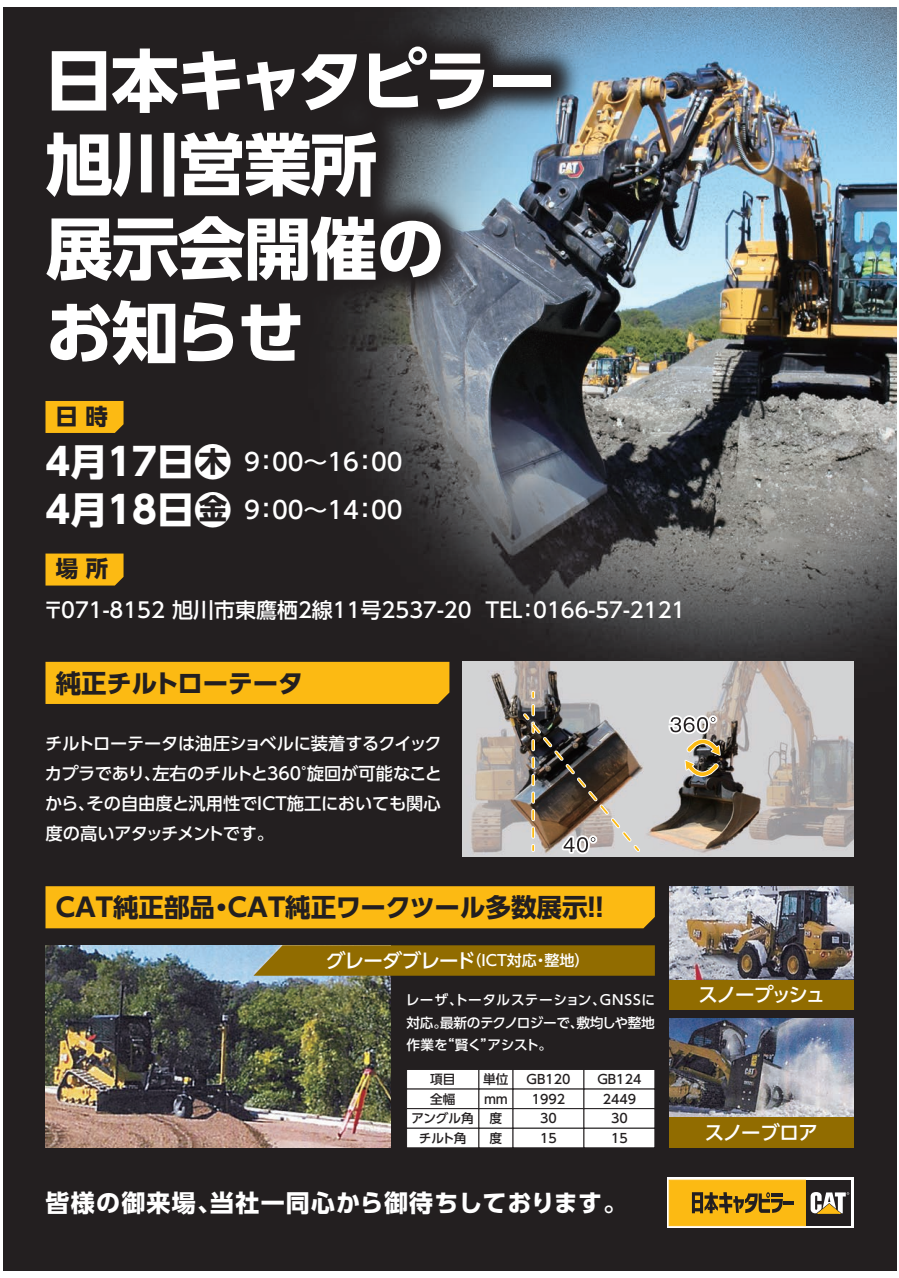
<style>
.page{position:relative;width:899px;height:1278px;background:#fff}
.page>*{position:absolute;margin:0;border:0;box-sizing:border-box;transform-origin:0 0}
.t1{font:700 67.5px/84px "UD Shin Go Pro";letter-spacing:-.02em;color:#fff}
.t2{font:700 25.5px "UD Shin Go Pro";color:#231f20}
.t3{font:700 25.5px "UD Shin Go Pro";letter-spacing:-.02em;color:#231f20}
.t4{font:500 24px/48px "UD Shin Go Pro";color:#fff}
.t5{font:700 24px "UD Shin Go Pro";letter-spacing:.05em;color:#fff}
.t6{font:700 22.5px "UD Shin Go Pro";color:#231f20}
.t7{font:500 21px "UD Shin Go Pro";color:#fff}
.t8{font:500 19.5px "UD Shin Go Pro";letter-spacing:-.095em;color:#fff}
.t9{font:500 19.5px "UD Shin Go Pro";letter-spacing:-.05em;color:#fff}
.t10{font:500 17.25px/30px "UD Shin Go Pro";letter-spacing:-.005em;color:#fff;text-align:justify}
.t11{font:500 15px "UD Shin Go Pro";color:#fff}
.t12{font:500 13.65px/22.5px "UD Shin Go Pro";letter-spacing:-.015em;color:#fff;text-align:justify}
.t13{font:500 12.6px/19.5px "UD Shin Go Pro";color:#231f20;text-align:center}
.s1{font-weight:700;font-size:37.5px}
.s2{font-size:19.5px}
</style>
<div class="page">
<div style="left:3px;top:7px;width:893px;height:1263px;background:#231f20"></div>
<img style="left:372px;top:7px;width:524px;height:830px">
<svg style="left:45px;top:553px;width:79px;height:32px;background:#f2b313"></svg>
<div style="left:45px;top:886px;width:610px;height:42px;background:#fcba13"></div>
<div style="left:669px;top:979px;width:184px;height:30px;background:#916c00"></div>
<img style="left:669px;top:886px;width:184px;height:93px">
<img style="left:45px;top:945px;width:346px;height:202px">
<img style="left:669px;top:1018px;width:184px;height:99px">
<div style="left:669px;top:1117px;width:184px;height:30px;background:#916c00"></div>
<svg style="left:253px;top:945px;width:402px;height:30px;background:#916f0a"></svg>
<div style="left:45px;top:661px;width:404px;height:43px;background:#fcba13"></div>
<div style="left:406px;top:1069px;width:73px;height:20px;background:#fff;border:1px solid #231f20"></div>
<div style="left:406px;top:1088px;width:73px;height:20px;background:#fff"></div>
<div style="left:406px;top:1108px;width:73px;height:20px;background:#fff;border:1px solid #231f20"></div>
<div style="left:406px;top:1127px;width:73px;height:21px;background:#fff;border:1px solid #231f20"></div>
<div style="left:478px;top:1069px;width:35px;height:20px;background:#fff;border:1px solid #231f20"></div>
<div style="left:478px;top:1088px;width:35px;height:20px;background:#fff;border:1px solid #231f20"></div>
<div style="left:478px;top:1108px;width:35px;height:20px;background:#fff;border:1px solid #231f20"></div>
<div style="left:478px;top:1127px;width:35px;height:21px;background:#fff;border:1px solid #231f20"></div>
<div style="left:513px;top:1069px;width:71px;height:20px;background:#fff;border:1px solid #231f20"></div>
<div style="left:513px;top:1088px;width:71px;height:20px;background:#fff"></div>
<div style="left:513px;top:1108px;width:71px;height:20px;background:#fff;border:1px solid #231f20"></div>
<div style="left:513px;top:1127px;width:71px;height:21px;background:#fff;border:1px solid #231f20"></div>
<div style="left:583px;top:1069px;width:72px;height:20px;background:#fff;border:1px solid #231f20"></div>
<div style="left:583px;top:1088px;width:72px;height:20px;background:#fff"></div>
<div style="left:583px;top:1108px;width:72px;height:20px;background:#fff;border:1px solid #231f20"></div>
<div style="left:583px;top:1127px;width:72px;height:21px;background:#fff;border:1px solid #231f20"></div>
<img style="left:45px;top:7px;width:580px;height:447px">
<img style="left:462px;top:661px;width:391px;height:195px">
<svg style="left:531px;top:692px;width:4px;height:5px"></svg>
<img style="left:520px;top:705px;width:123px;height:151px">
<svg style="left:664px;top:713px;width:58px;height:71px;background:#aba599"></svg>
<svg style="left:667px;top:1177px;width:186px;height:51px"></svg>
<div style="left:805px;top:1180px;width:46px;height:45px;background:#231f20"></div>
<svg style="left:811px;top:1192px;width:38px;height:21px"></svg>
<div style="left:669px;top:1180px;width:136px;height:45px;background:#fcba13;border:1px solid #fcba13"></div>
<svg style="left:783px;top:1201px;width:11px;height:3px"></svg>
<svg style="left:692px;top:1192px;width:91px;height:21px"></svg>
<h1 class="t1" style="left:45px;top:37px;width:512px">日本キャタピラー旭川営業所<br>展示会開催の<br>お知らせ</h1>
<h3 class="t6" style="left:56px;top:398px;width:54px">日 時</h3>
<h3 class="t4" style="left:45px;top:437px;width:359px"><span class="s1">4月17日木</span> 9：00～16：00<br><span class="s1">4月18日金</span> 9：00～14：00</h3>
<h3 class="t6" style="left:56px;top:550px;width:54px">場 所</h3>
<p class="t7" style="left:43px;top:592px;width:644px">〒071-8152 旭川市東鷹栖2線11号2537-20 TEL：0166-57-2121</p>
<h2 class="t3" style="left:56px;top:662px;width:249px">純正チルトローテータ</h2>
<p class="t10" style="left:45px;top:728px;width:399px">チルトローテータは油圧ショベルに装着するクイックカプラであり、左右のチルトと360°旋回が可能なことから、その自由度と汎用性でICT施工においても関心度の高いアタッチメントです。</p>
<h2 class="t2" style="left:56px;top:886px;width:558px">CAT純正部品・CAT純正ワークツール多数展示！！</h2>
<p class="t11" style="left:326px;top:948px;width:265px"><span class="s2">グレーダブレード</span>（ICT対応・整地）</p>
<p class="t12" style="left:406px;top:988px;width:251px">レーザ、トータルステーション、GNSSに対応。最新のテクノロジーで、敷均しや整地作業を“賢く”アシスト。</p>
<p class="t13" style="left:411px;top:1069px;width:64px">項目<br>全幅<br>アングル角チルト角</p>
<p class="t13" style="left:483px;top:1069px;width:27px">単位mm度度</p>
<p class="t13" style="left:526px;top:1069px;width:45px">GB120<br>1992<br>30<br>15</p>
<p class="t13" style="left:597px;top:1069px;width:45px">GB124<br>2449<br>30<br>15</p>
<h3 class="t5" style="left:45px;top:1183px;width:583px">皆様の御来場、当社一同心から御待ちしております。</h3>
<p class="t8" style="left:699px;top:978px;width:128px">スノープッシュ</p>
<p class="t9" style="left:705px;top:1116px;width:115px">スノーブロア</p>
</div>
